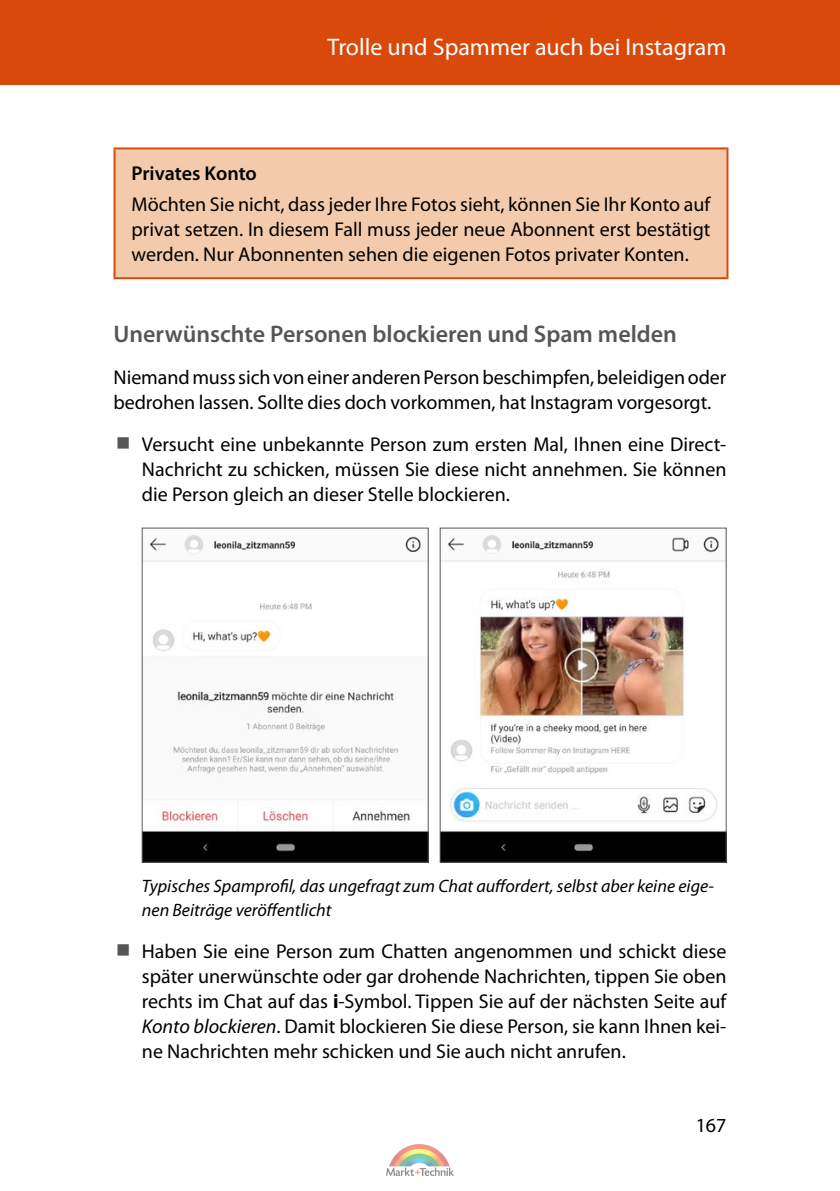
<style>
.page{position:relative;width:840px;height:1191px;background:#fff}
.page>*{position:absolute;margin:0;border:0;box-sizing:border-box;transform-origin:0 0}
.t1{font:600 24px "Myriad Pro";color:#555756}
.t2{font:24px "Myriad Pro";color:#fff}
.t3{font:20px/25px "Myriad Pro";letter-spacing:-.005em;color:#000;text-align:justify}
.t4{font:600 20px "Myriad Pro";letter-spacing:-.005em;color:#000}
.t5{font:italic 18px/24px "Myriad Pro";color:#000}
.s1{font-weight:700}
.s2{font-style:italic}
</style>
<div class="page">
<div style="left:0;top:0;width:839px;height:84px;background:#d9490b"></div>
<div style="left:114px;top:148px;width:613px;height:130px;background:#f4caad"></div>
<hr style="left:113px;top:147px;width:615px;height:2px;background:#d9490b">
<hr style="left:113px;top:149px;width:2px;height:128px;background:#d9490b">
<hr style="left:726px;top:149px;width:2px;height:128px;background:#d9490b">
<hr style="left:113px;top:277px;width:615px;height:2px;background:#d9490b">
<img style="left:144px;top:535px;width:282px;height:27px">
<img style="left:144px;top:603px;width:282px;height:257px">
<img style="left:441px;top:535px;width:283px;height:27px">
<img style="left:441px;top:570px;width:283px;height:290px">
<img style="left:386px;top:1144px;width:67px;height:31px">
<p class="t2" style="left:327px;top:32px;width:400px">Trolle und Spammer auch bei Instagram</p>
<p class="t4" style="left:131px;top:161px;width:127px">Privates Konto</p>
<p class="t3" style="left:131px;top:192px;width:580px">Möchten Sie nicht, dass jeder Ihre Fotos sieht, können Sie Ihr Konto auf privat setzen. In diesem Fall muss jeder neue Abonnent erst bestätigt werden. Nur Abonnenten sehen die eigenen Fotos privater Konten.</p>
<p class="t1" style="left:113px;top:319px;width:564px">Unerwünschte Personen blockieren und Spam melden</p>
<p class="t3" style="left:113px;top:364px;width:614px">Niemand muss sich von einer anderen Person beschimpfen, beleidigen oder bedrohen lassen. Sollte dies doch vorkommen, hat Instagram vorgesorgt.</p>
<p class="t3" style="left:142px;top:431px;width:585px">Versucht eine unbekannte Person zum ersten Mal, Ihnen eine Direct-Nachricht zu schicken, müssen Sie diese nicht annehmen. Sie können die Person gleich an dieser Stelle blockieren.</p>
<p class="t5" style="left:142px;top:874px;width:573px">Typisches Spamprofil, das ungefragt zum Chat auffordert, selbst aber keine eige&shy;nen Beiträge veröffentlicht</p>
<p class="t3" style="left:142px;top:938px;width:585px">Haben Sie eine Person zum Chatten angenommen und schickt diese später unerwünschte oder gar drohende Nachrichten, tippen Sie oben rechts im Chat auf das <span class="s1">i</span>-Symbol. Tippen Sie auf der nächsten Seite auf <span class="s2">Konto blockieren</span>. Damit blockieren Sie diese Person, sie kann Ihnen kei&shy;ne Nachrichten mehr schicken und Sie auch nicht anrufen.</p>
<p class="t3" style="left:695px;top:1112px;width:32px">167</p>
</div>
